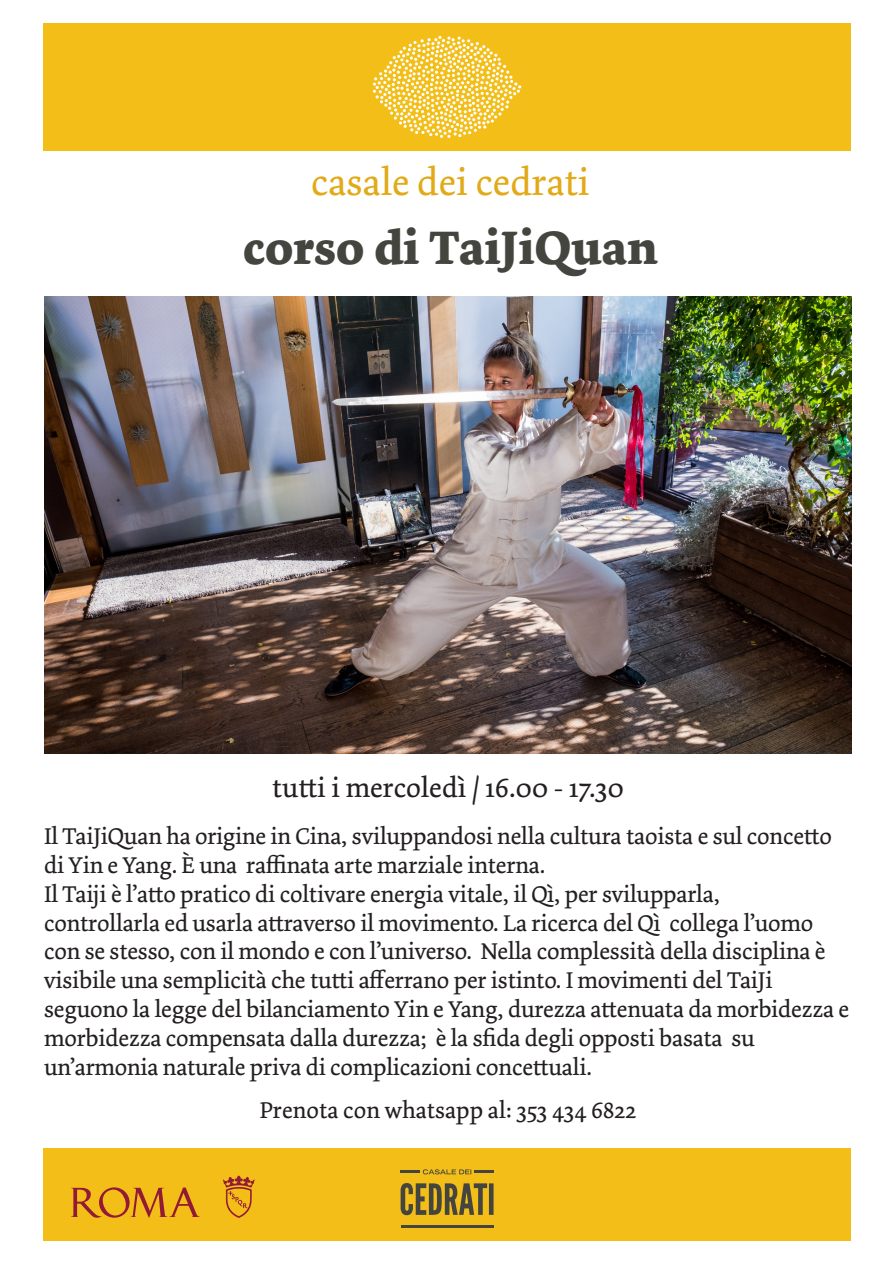
<style>
.page{position:relative;width:893px;height:1263px;background:#fff}
.page>*{position:absolute;margin:0;border:0;box-sizing:border-box;transform-origin:0 0}
.t1{font:700 49.5px "Dolly Pro";color:#454540}
.t2{font:39px "Dolly Pro";color:#e2aa18}
.t3{font:28.5px "Dolly Pro";color:#231f20}
.t4{font:24px/28.8px "Dolly Pro";letter-spacing:-.01em;color:#231f20}
</style>
<div class="page">
<div style="left:43px;top:23px;width:808px;height:128px;background:#f3be18"></div>
<svg style="left:373px;top:36px;width:148px;height:102px"></svg>
<div style="left:43px;top:1148px;width:808px;height:93px;background:#f3be18"></div>
<svg style="left:71px;top:1187px;width:129px;height:31px"></svg>
<svg style="left:223px;top:1175px;width:32px;height:43px"></svg>
<svg style="left:401px;top:1183px;width:93px;height:32px"></svg>
<svg style="left:401px;top:1169px;width:92px;height:5px"></svg>
<hr style="left:401px;top:1225px;width:92px;height:2px;background:#454540">
<img style="left:44px;top:297px;width:808px;height:457px">
<p class="t2" style="left:311px;top:157px;width:280px">casale dei cedrati</p>
<p class="t1" style="left:243px;top:215px;width:416px">corso di TaiJiQuan</p>
<p class="t3" style="left:272px;top:770px;width:353px">tutti i mercoledì / 16.00 - 17.30</p>
<p class="t4" style="left:44px;top:822px;width:789px">Il TaiJiQuan ha origine in Cina, sviluppandosi nella cultura taoista e sul concetto</p>
<p class="t4" style="left:44px;top:851px;width:503px">di Yin e Yang. È una raffinata arte marziale interna.</p>
<p class="t4" style="left:44px;top:880px;width:677px">Il Taiji è l’atto pratico di coltivare energia vitale, il Qì, per svilupparla,</p>
<p class="t4" style="left:44px;top:908px;width:783px">controllarla ed usarla attraverso il movimento. La ricerca del Qì collega l’uomo con se stesso, con il mondo e con l’universo. Nella complessità della disciplina è visibile una semplicità che tutti afferrano per istinto. I movimenti del TaiJi</p>
<p class="t4" style="left:44px;top:995px;width:807px">seguono la legge del bilanciamento Yin e Yang, durezza attenuata da morbidezza e morbidezza compensata dalla durezza; è la sfida degli opposti basata su</p>
<p class="t4" style="left:44px;top:1052px;width:549px">un’armonia naturale priva di complicazioni concettuali.</p>
<p class="t4" style="left:260px;top:1096px;width:378px">Prenota con whatsapp al: 353 434 6822</p>
</div>
